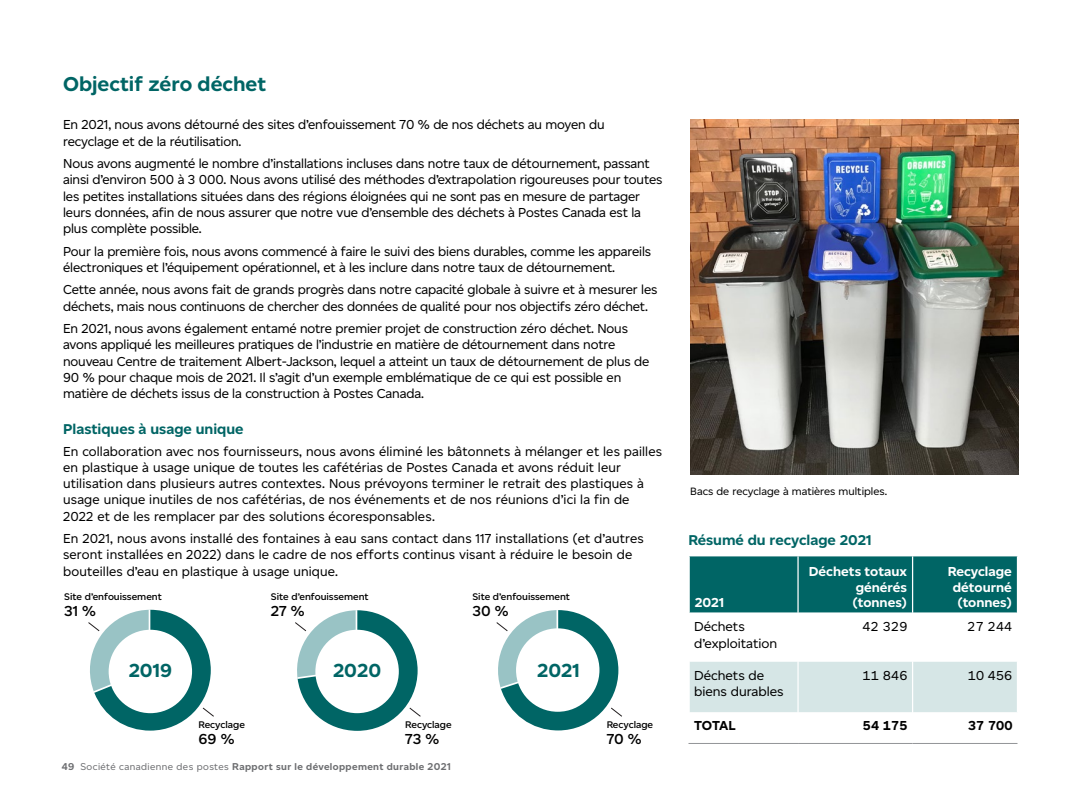
<style>
.page{position:relative;width:1080px;height:810px;background:#fff}
.page>*{position:absolute;margin:0;border:0;box-sizing:border-box;transform-origin:0 0}
.Head_2{font:700 21.25px "Canadiana Text";color:#006565}
.t1{font:700 20px "Canadiana Text";color:#006565}
.t2{font:600 15.25px "Canadiana Text";color:#000}
.Head_3{font:700 15px "Canadiana Text";color:#006565}
.Body_Text{font:13.75px/16.2px "Canadiana Text";letter-spacing:-.01em;color:#000}
.Body_Text-2{font:13.75px/16.2px "Canadiana Text";letter-spacing:.01em;color:#000}
.Table_text-z{font:13.75px/16.5px "Canadiana Text";color:#000}
.Table_Head-zl{font:700 13.75px/15.6px "Canadiana Text";color:#fff;text-align:justify}
.Table_text-z-2{font:700 13.75px "Canadiana Text";color:#000}
.Image_Captions{font:11.25px "Canadiana Text";color:#000}
.t3{font:600 10.25px "Canadiana Text";color:#000}
.t4{font:700 10px "Canadiana Display";letter-spacing:.04em;color:#6d6e71}
.s1{font-weight:400}
</style>
<div class="page">
<svg style="left:88px;top:609px;width:126px;height:122px"></svg>
<svg style="left:295px;top:610px;width:126px;height:121px"></svg>
<svg style="left:496px;top:610px;width:126px;height:120px"></svg>
<div style="left:690px;top:556px;width:327px;height:57px;background:#006565"></div>
<div style="left:690px;top:662px;width:327px;height:50px;background:#d6e6e6"></div>
<hr style="left:797px;top:556px;width:2px;height:57px;background:#fff">
<hr style="left:912px;top:556px;width:1px;height:57px;background:#fff">
<hr style="left:797px;top:662px;width:2px;height:50px;background:#fff">
<hr style="left:912px;top:662px;width:1px;height:50px;background:#fff">
<hr style="left:688px;top:743px;width:110px;height:1px;background:#939598">
<hr style="left:798px;top:743px;width:115px;height:1px;background:#939598">
<hr style="left:913px;top:743px;width:105px;height:1px;background:#939598">
<img style="left:691px;top:120px;width:327px;height:354px">
<h2 class="Head_2" style="left:63px;top:71px;width:205px">Objectif zéro déchet</h2>
<p class="Body_Text" style="left:63px;top:116px;width:543px">En 2021, nous avons détourné des sites d’enfouissement 70 % de nos déchets au moyen du recyclage et de la réutilisation.</p>
<p class="Body_Text" style="left:63px;top:155px;width:601px">Nous avons augmenté le nombre d’installations incluses dans notre taux de détournement, passant ainsi d’environ 500 à 3 000. Nous avons utilisé des méthodes d’extrapolation rigoureuses pour toutes les petites installations situées dans des régions éloignées qui ne sont pas en mesure de partager leurs données, afin de nous assurer que notre vue d’ensemble des déchets à Postes Canada est la plus complète possible.</p>
<p class="Body_Text" style="left:63px;top:243px;width:590px">Pour la première fois, nous avons commencé à faire le suivi des biens durables, comme les appareils électroniques et l’équipement opérationnel, et à les inclure dans notre taux de détournement.</p>
<p class="Body_Text" style="left:63px;top:281px;width:596px">Cette année, nous avons fait de grands progrès dans notre capacité globale à suivre et à mesurer les déchets, mais nous continuons de chercher des données de qualité pour nos objectifs zéro déchet.</p>
<p class="Body_Text" style="left:63px;top:320px;width:588px">En 2021, nous avons également entamé notre premier projet de construction zéro déchet. Nous avons appliqué les meilleures pratiques de l’industrie en matière de détournement dans notre nouveau Centre de traitement Albert-Jackson, lequel a atteint un taux de détournement de plus de 90 % pour chaque mois de 2021. Il s’agit d’un exemple emblématique de ce qui est possible en matière de déchets issus de la construction à Postes Canada.</p>
<h3 class="Head_3" style="left:63px;top:420px;width:182px">Plastiques à usage unique</h3>
<p class="Body_Text-2" style="left:63px;top:443px;width:600px">En collaboration avec nos fournisseurs, nous avons éliminé les bâtonnets à mélanger et les pailles en plastique à usage unique de toutes les cafétérias de Postes Canada et avons réduit leur utilisation dans plusieurs autres contextes. Nous prévoyons terminer le retrait des plastiques à usage unique inutiles de nos cafétérias, de nos événements et de nos réunions d’ici la fin de 2022 et de les remplacer par des solutions écoresponsables.</p>
<p class="Body_Text-2" style="left:63px;top:530px;width:582px">En 2021, nous avons installé des fontaines à eau sans contact dans 117 installations (et d’autres seront installées en 2022) dans le cadre de nos efforts continus visant à réduire le besoin de bouteilles d’eau en plastique à usage unique.</p>
<p class="t3" style="left:64px;top:591px;width:99px">Site d’enfouissement</p>
<p class="t2" style="left:64px;top:602px;width:33px">31 %</p>
<p class="t3" style="left:271px;top:591px;width:99px">Site d’enfouissement</p>
<p class="t2" style="left:271px;top:602px;width:35px">27 %</p>
<p class="t3" style="left:472px;top:591px;width:99px">Site d’enfouissement</p>
<p class="t2" style="left:472px;top:602px;width:38px">30 %</p>
<p class="t1" style="left:129px;top:659px;width:45px">2019</p>
<p class="t1" style="left:333px;top:659px;width:50px">2020</p>
<p class="t1" style="left:537px;top:659px;width:44px">2021</p>
<p class="t3" style="left:198px;top:719px;width:48px">Recyclage</p>
<p class="t2" style="left:198px;top:730px;width:37px">69 %</p>
<p class="t3" style="left:405px;top:719px;width:48px">Recyclage</p>
<p class="t2" style="left:405px;top:730px;width:36px">73 %</p>
<p class="t3" style="left:607px;top:719px;width:48px">Recyclage</p>
<p class="t2" style="left:607px;top:730px;width:37px">70 %</p>
<p class="t4" style="left:62px;top:761px;width:391px">49 <span class="s1">Société canadienne des postes</span> Rapport sur le développement durable 2021</p>
<p class="Image_Captions" style="left:690px;top:484px;width:198px">Bacs de recyclage à matières multiples.</p>
<h3 class="Head_3" style="left:688px;top:531px;width:185px">Résumé du recyclage 2021</h3>
<p class="Table_Head-zl" style="left:695px;top:595px;width:31px">2021</p>
<p class="Table_Head-zl" style="left:853px;top:564px;width:56px;text-indent:-44px">Déchets totaux générés (tonnes)</p>
<p class="Table_Head-zl" style="left:948px;top:564px;width:66px;text-align:right">Recyclage détourné (tonnes)</p>
<p class="Table_text-z" style="left:694px;top:618px;width:85px">Déchets d’exploitation</p>
<p class="Table_text-z" style="left:863px;top:618px;width:47px">42 329</p>
<p class="Table_text-z" style="left:967px;top:618px;width:47px">27 244</p>
<p class="Table_text-z" style="left:694px;top:667px;width:91px">Déchets de biens durables</p>
<p class="Table_text-z" style="left:863px;top:667px;width:47px">11 846</p>
<p class="Table_text-z" style="left:968px;top:667px;width:46px">10 456</p>
<p class="Table_text-z-2" style="left:694px;top:718px;width:43px">TOTAL</p>
<p class="Table_text-z-2" style="left:863px;top:718px;width:46px">54 175</p>
<p class="Table_text-z-2" style="left:968px;top:718px;width:46px">37 700</p>
</div>
